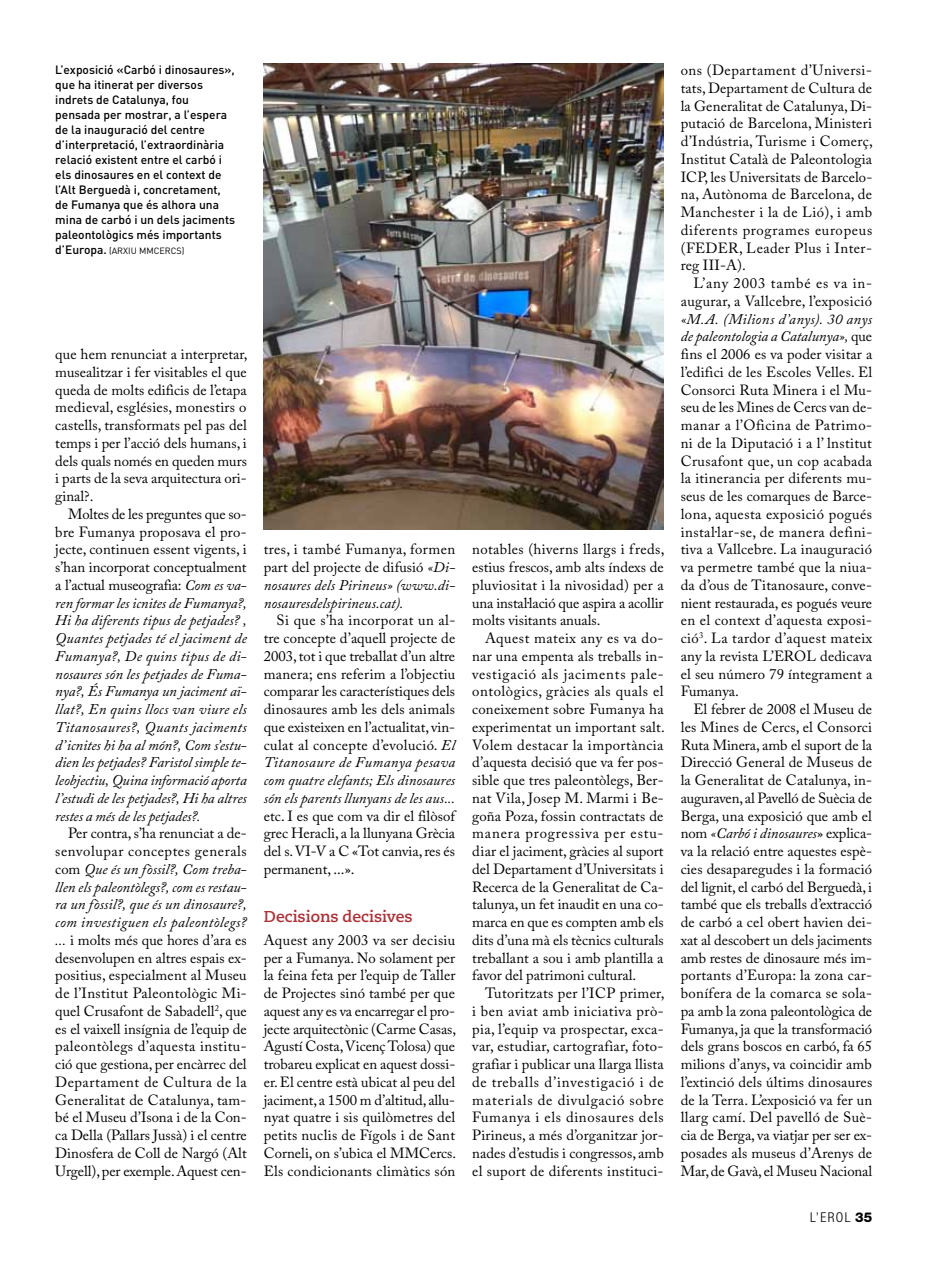
<style>
.page{position:relative;width:936px;height:1263px;background:#fff}
.page>*{position:absolute;margin:0;border:0;box-sizing:border-box;transform-origin:0 0}
.t1{font:700 15.75px "Caecilia";color:#ab3137}
.t2{font:14.7px/17.7px "Adobe Caslon Pro";letter-spacing:.01em;color:#000;text-align:justify}
.t3{font:italic 14.7px/17.7px "Adobe Caslon Pro";color:#000;text-align:justify}
.t4{font:14.7px/17.7px "Adobe Caslon Pro";letter-spacing:.055em;color:#000;text-align:right}
.t5{font:300 condensed 13.5px "Helvetica Neue LT Std";color:#000}
.t6{font:500 12px/15px "DIN";color:#000}
.t7{font:9px "DIN";color:#000}
.s1{font-weight:500;font-size:12px}
.s2{font-style:normal}
.s3{font-style:italic}
.s4{font-weight:800;font-stretch:normal}
</style>
<div class="page">
<img style="left:264px;top:64px;width:399px;height:465px">
<p class="t6" style="left:55px;top:61px;width:181px">L’exposició «Carbó i dinosaures», que ha itinerat per diversos indrets de Catalunya, fou pensada per mostrar, a l’espera de la inauguració del centre d’interpretació, l’extraordinària relació existent entre el carbó i els dinosaures en el context de l’Alt Berguedà i, concretament, de Fumanya que és alhora una mina de carbó i un dels jaciments paleontològics més importants</p>
<p class="t7" style="left:55px;top:245px;width:131px"><span class="s1">d’Europa.</span> (ARXIU MM CERCS)</p>
<p class="t2" style="left:55px;top:345px;width:194px">que hem renunciat a interpretar, musealitzar i fer visitables el que queda de molts edificis de l’etapa medieval, esglésies, monestirs o castells, transformats pel pas del temps i per l’acció dels humans, i dels quals només en queden murs i parts de la seva arquitectura ori&shy;ginal?.</p>
<p class="t3" style="left:55px;top:505px;width:193px;text-indent:13px"><span class="s2">Moltes de les preguntes que so&shy;bre Fumanya proposava el pro&shy;jecte, continuen essent vigents, i s’han incorporat conceptualment a l’actual museografia:</span> Com es va&shy;ren formar les icnites de Fumanya?, Hi ha diferents tipus de petjades? , Quantes petjades té el jaciment de Fumanya?, De quins tipus de di&shy;nosaures són les petjades de Fuma&shy;nya?, És Fumanya un jaciment aï&shy;llat?, En quins llocs van viure els Titanosaures?, Quants jaciments d’icnites hi ha al món?, Com s’estu&shy;dien les petjades? Faristol simple te&shy;leobjectiu, Quina informació aporta l’estudi de les petjades?, Hi ha altres restes a més de les petjades?.</p>
<p class="t2" style="left:55px;top:824px;width:193px;text-indent:13px">Per contra, s’ha renunciat a de&shy;senvolupar conceptes generals com <span class="s3">Que és un fòssil?, Com treba&shy;llen els paleontòlegs?, com es restau&shy;ra un fòssil?, que és un dinosaure?, com investiguen els paleontòlegs? ...</span> i molts més que hores d’ara es desenvolupen en altres espais ex&shy;positius, especialment al Museu de l’Institut Paleontològic Mi&shy;quel Crusafont de Sabadell<sup>2</sup>, que es el vaixell insígnia de l’equip de paleontòlegs d’aquesta institu&shy;ció que gestiona, per encàrrec del Departament de Cultura de la Generalitat de Catalunya, tam&shy;bé el Museu d’Isona i de la Con&shy;ca Della (Pallars Jussà) i el centre Dinosfera de Coll de Nargó (Alt Urgell), per exemple. Aquest cen-</p>
<p class="t3" style="left:264px;top:540px;width:193px"><span class="s2">tres, i també Fumanya, formen part del projecte de difusió</span> «Di&shy;nosaures dels Pirineus» (www.di&shy;nosauresdelspirineus.cat).</p>
<p class="t2" style="left:264px;top:611px;width:193px;text-indent:13px">Si que s’ha incorporat un al&shy;tre concepte d’aquell projecte de 2003, tot i que treballat d’un altre manera; ens referim a l’objectiu comparar les característiques dels dinosaures amb les dels animals que existeixen en l’actualitat, vin&shy;culat al concepte d’evolució. <span class="s3">El Titanosaure de Fumanya pesava com quatre elefants; Els dinosaures són els parents llunyans de les aus...</span></p>
<p class="t2" style="left:264px;top:807px;width:193px">etc. I es que com va dir el filòsof grec Heracli, a la llunyana Grècia del s. VI-V a C «Tot canvia, res és permanent, ...».</p>
<p class="t1" style="left:264px;top:907px;width:150px">Decisions decisives</p>
<p class="t2" style="left:264px;top:931px;width:194px">Aquest any 2003 va ser decisiu per a Fumanya. No solament per la feina feta per l’equip de Taller de Projectes sinó també per que aquest any es va encarregar el pro&shy;jecte arquitectònic (Carme Casas, Agustí Costa, Vicenç Tolosa) que trobareu explicat en aquest dossi&shy;er. El centre està ubicat al peu del jaciment, a 1500 m d’altitud, allu&shy;nyat quatre i sis quilòmetres del petits nuclis de Fígols i de Sant Corneli, on s’ubica el MMCercs.<br>Els condicionants climàtics són</p>
<p class="t2" style="left:472px;top:540px;width:194px">notables (hiverns llargs i freds, estius frescos, amb alts índexs de pluviositat i la nivosidad) per a una instal·lació que aspira a acollir molts visitants anuals.</p>
<p class="t2" style="left:472px;top:629px;width:194px;text-indent:13px">Aquest mateix any es va do&shy;nar una empenta als treballs in&shy;vestigació als jaciments pale&shy;ontològics, gràcies als quals el coneixement sobre Fumanya ha experimentat un important salt.<br>Volem destacar la importància d’aquesta decisió que va fer pos&shy;sible que tres paleontòlegs, Ber&shy;nat Vila, Josep M. Marmi i Be&shy;goña Poza, fossin contractats de manera progressiva per estu&shy;diar el jaciment, gràcies al suport del Departament d’Universitats i Recerca de la Generalitat de Ca&shy;talunya, un fet inaudit en una co&shy;marca en que es compten amb els dits d’una mà els tècnics culturals treballant a sou i amb plantilla a favor del patrimoni cultural.</p>
<p class="t2" style="left:472px;top:984px;width:194px;text-indent:13px">Tutoritzats per l’ICP primer, i ben aviat amb iniciativa prò&shy;pia, l’equip va prospectar, exca&shy;var, estudiar, cartografiar, foto&shy;grafiar i publicar una llarga llista de treballs d’investigació i de materials de divulgació sobre Fumanya i els dinosaures dels Pirineus, a més d’organitzar jor&shy;nades d’estudis i congressos, amb el suport de diferents instituci-</p>
<p class="t2" style="left:680px;top:61px;width:194px">ons (Departament d’Universi&shy;tats, Departament de Cultura de la Generalitat de Catalunya, Di&shy;putació de Barcelona, Ministeri d’Indústria, Turisme i Comerç, Institut Català de Paleontologia ICP, les Universitats de Barcelo&shy;na, Autònoma de Barcelona, de Manchester i la de Lió), i amb diferents programes europeus (FEDER, Leader Plus i Inter&shy;reg III-A).</p>
<p class="t4" style="left:680px;top:274px;width:193px">L’any 2003 també es va in&shy;augurar, a Vallcebre, l’exposició</p>
<p class="t2" style="left:680px;top:310px;width:193px"><span class="s3">«M.A. (Milions d’anys). 30 anys de paleontologia a Catalunya»,</span> que fins el 2006 es va poder visitar a l’edifici de les Escoles Velles. El Consorci Ruta Minera i el Mu&shy;seu de les Mines de Cercs van de&shy;manar a l’Oficina de Patrimo&shy;ni de la Diputació i a l’ lnstitut Crusafont que, un cop acabada la itinerancia per diferents mu&shy;seus de les comarques de Barce&shy;lona, aquesta exposició pogués instal·lar-se, de manera defini&shy;tiva a Vallcebre. La inauguració va permetre també que la niua&shy;da d’ous de Titanosaure, conve&shy;nient restaurada, es pogués veure en el context d’aquesta exposi&shy;ció<sup>3</sup>. La tardor d’aquest mateix any la revista L’EROL dedicava el seu número 79 íntegrament a Fumanya.</p>
<p class="t2" style="left:680px;top:700px;width:193px;text-indent:13px">El febrer de 2008 el Museu de les Mines de Cercs, el Consorci Ruta Minera, amb el suport de la Direcció General de Museus de la Generalitat de Catalunya, in&shy;auguraven, al Pavelló de Suècia de Berga, una exposició que amb el nom <span class="s3">«Carbó i dinosaures</span>» explica&shy;va la relació entre aquestes espè&shy;cies desaparegudes i la formació del lignit, el carbó del Berguedà, i també que els treballs d’extracció de carbó a cel obert havien dei&shy;xat al descobert un dels jaciments amb restes de dinosaure més im&shy;portants d’Europa: la zona car&shy;bonífera de la comarca se sola&shy;pa amb la zona paleontològica de Fumanya, ja que la transformació dels grans boscos en carbó, fa 65 milions d’anys, va coincidir amb l’extinció dels últims dinosaures de la Terra. L’exposició va fer un llarg camí. Del pavelló de Suè&shy;cia de Berga, va viatjar per ser ex&shy;posades als museus d’Arenys de Mar, de Gavà, el Museu Nacional</p>
<p class="t5" style="left:810px;top:1209px;width:63px">L’EROL <span class="s4">35</span></p>
</div>
